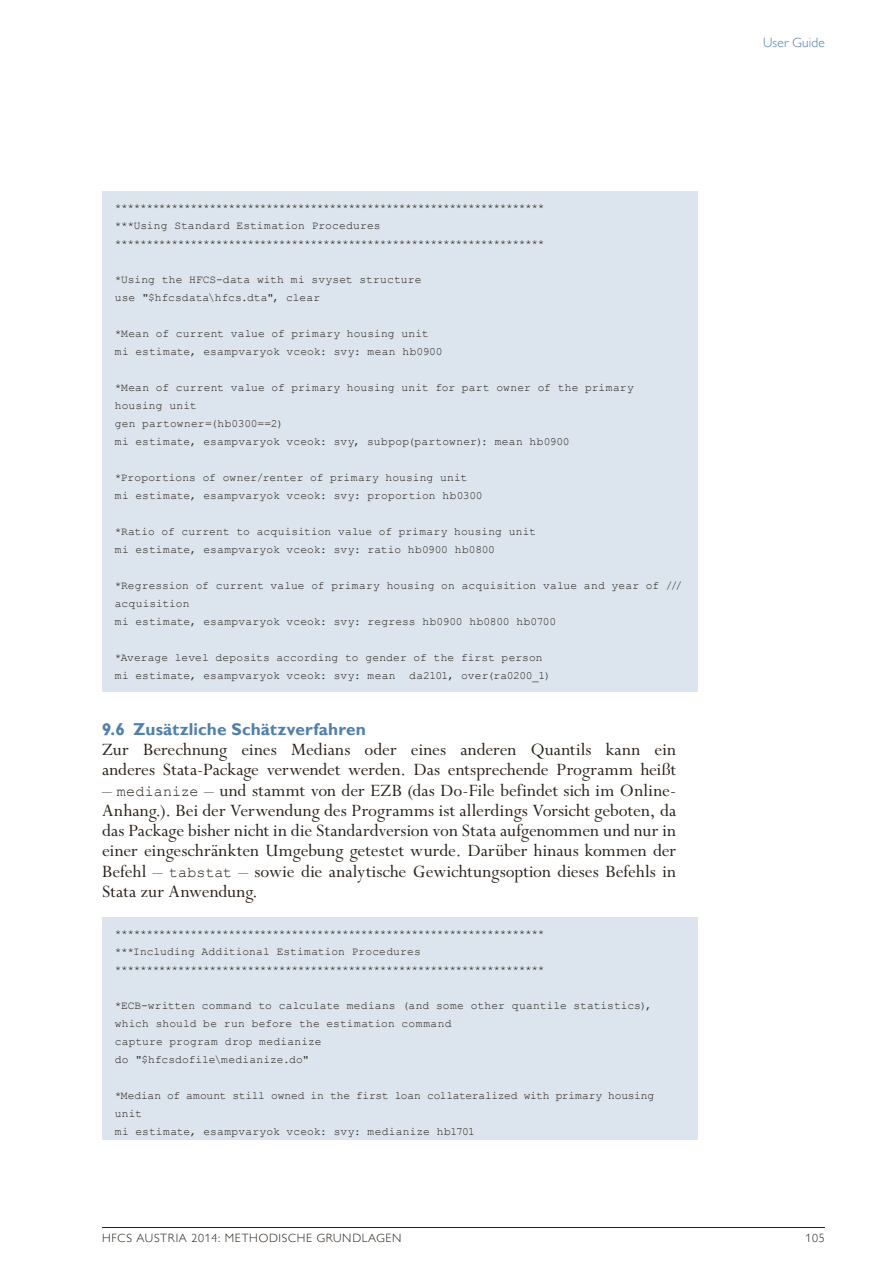
<style>
.page{position:relative;width:893px;height:1263px;background:#fff}
.page>*{position:absolute;margin:0;border:0;box-sizing:border-box;transform-origin:0 0}
.t1{font:19.5px/20.2px "Perpetua Std";color:#29211a}
.t2{font:700 17.25px "Gill Sans MT Pro";letter-spacing:.005em;color:#4f7fac}
.t3{font:300 13.5px "Gill Sans MT Pro";letter-spacing:.01em;color:#4f7fac}
.t4{font:300 12px "Gill Sans MT Pro";letter-spacing:.06em;color:#29211a}
.t5{font:11.25px/18px "Courier New";letter-spacing:.01em;color:#29211a}
.t6{font:11.25px/18px "Courier New";letter-spacing:-.01em;color:#29211a}
.s1{font-family:"Courier New";font-size:15px}
</style>
<div class="page">
<hr style="left:102px;top:1227px;width:723px;height:1px;background:#29211a">
<div style="left:102px;top:191px;width:595px;height:500px;background:#dce5ee"></div>
<div style="left:102px;top:917px;width:595px;height:223px;background:#dce5ee"></div>
<p class="t5" style="left:115px;top:198px;width:431px">******************************************************************** ***Using Standard Estimation Procedures ********************************************************************</p>
<p class="t5" style="left:115px;top:270px;width:308px">*Using the HFCS-data with mi svyset structure use "$hfcsdata\hfcs.dta", clear</p>
<p class="t5" style="left:115px;top:324px;width:329px">*Mean of current value of primary housing unit mi estimate, esampvaryok vceok: svy: mean hb0900</p>
<p class="t5" style="left:115px;top:378px;width:520px">*Mean of current value of primary housing unit for part owner of the primary housing unit<br>gen partowner=(hb0300==2)<br>mi estimate, esampvaryok vceok: svy, subpop(partowner): mean hb0900</p>
<p class="t5" style="left:115px;top:468px;width:369px">*Proportions of owner/renter of primary housing unit mi estimate, esampvaryok vceok: svy: proportion hb0300</p>
<p class="t5" style="left:115px;top:522px;width:423px">*Ratio of current to acquisition value of primary housing unit mi estimate, esampvaryok vceok: svy: ratio hb0900 hb0800</p>
<p class="t5" style="left:115px;top:576px;width:569px">*Regression of current value of primary housing on acquisition value and year of /// acquisition<br>mi estimate, esampvaryok vceok: svy: regress hb0900 hb0800 hb0700</p>
<p class="t5" style="left:115px;top:648px;width:438px">*Average level deposits according to gender of the first person mi estimate, esampvaryok vceok: svy: mean da2101, over(ra0200_1)</p>
<h2 class="t2" style="left:102px;top:718px;width:265px">9.6 Zusätzliche Schätzverfahren</h2>
<h1 class="t1" style="left:102px;top:740px;width:576px">Zur Berechnung eines Medians oder eines anderen Quantils kann ein anderes Stata-Package verwendet werden. Das entsprechende Programm heißt</h1>
<p class="t1" style="left:102px;top:781px;width:576px;text-align:justify">– <span class="s1">medianize</span> – und stammt von der EZB (das Do-File befindet sich im Online-Anhang.). Bei der Verwendung des Programms ist allerdings Vorsicht geboten, da das Package bisher nicht in die Standardversion von Stata aufgenommen und nur in einer eingeschränkten Umgebung getestet wurde. Darüber hinaus kommen der Befehl – <span class="s1">tabstat</span> – sowie die analytische Gewichtungsoption dieses Befehls in Stata zur Anwendung.</p>
<p class="t5" style="left:115px;top:924px;width:431px">******************************************************************** ***Including Additional Estimation Procedures ********************************************************************</p>
<p class="t5" style="left:115px;top:996px;width:539px">*ECB-written command to calculate medians (and some other quantile statistics), which should be run before the estimation command<br>capture program drop medianize<br>do "$hfcsdofile\medianize.do"</p>
<p class="t6" style="left:115px;top:1086px;width:541px">*Median of amount still owned in the first loan collateralized with primary housing unit<br>mi estimate, esampvaryok vceok: svy: medianize hb1701</p>
<p class="t3" style="left:763px;top:35px;width:63px">User Guide</p>
<p class="t4" style="left:102px;top:1231px;width:301px">HFCS AUSTRIA 2014: METHODISCHE GRUNDLAGEN</p>
<p class="t4" style="left:805px;top:1231px;width:21px">105</p>
</div>
